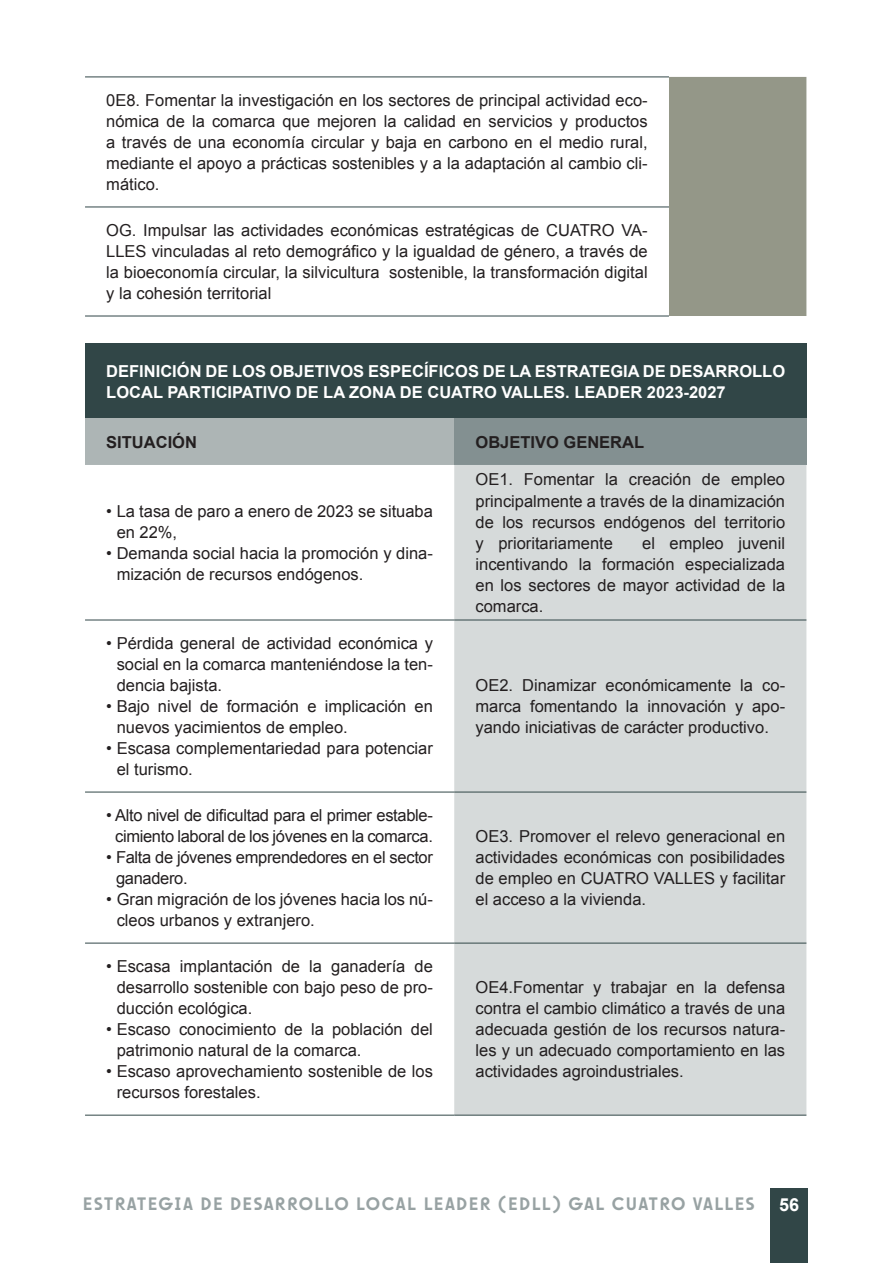
<style>
.page{position:relative;width:893px;height:1263px;background:#fff}
.page>*{position:absolute;margin:0;border:0;box-sizing:border-box;transform-origin:0 0}
.t1{font:500 18px "Sawton Bauhaus";letter-spacing:.07em;color:#98a2a3}
.t2{font:700 18px "Arial";color:#fff}
.texto{font:16.5px/21px "Arial";color:#231f20;text-align:justify}
.texto-2{font:16.5px/21px "Arial";letter-spacing:-.02em;color:#231f20;text-align:center}
.texto-3{font:700 16.5px/21px "Arial";color:#fff}
.texto-4{font:700 16.5px "Arial";color:#231f20}
</style>
<div class="page">
<div style="left:770px;top:1189px;width:38px;height:74px;background:#314647"></div>
<svg style="left:85px;top:206px;width:584px;height:110px"></svg>
<div style="left:669px;top:77px;width:137px;height:239px;background:#949788"></div>
<hr style="left:85px;top:77px;width:584px;height:1px;background:#314647">
<hr style="left:85px;top:207px;width:584px;height:1px;background:#314647">
<hr style="left:85px;top:316px;width:584px;height:1px;background:#314647">
<div style="left:85px;top:343px;width:721px;height:76px;background:#314647"></div>
<div style="left:85px;top:419px;width:369px;height:46px;background:#adb5b5"></div>
<div style="left:454px;top:419px;width:352px;height:46px;background:#839091"></div>
<svg style="left:85px;top:619px;width:369px;height:496px"></svg>
<div style="left:454px;top:465px;width:352px;height:650px;background:#d6dada"></div>
<hr style="left:85px;top:620px;width:369px;height:1px;background:#314647">
<hr style="left:454px;top:620px;width:352px;height:1px;background:#314647">
<hr style="left:85px;top:792px;width:369px;height:1px;background:#314647">
<hr style="left:454px;top:792px;width:352px;height:1px;background:#314647">
<hr style="left:85px;top:943px;width:369px;height:1px;background:#314647">
<hr style="left:454px;top:943px;width:352px;height:1px;background:#314647">
<hr style="left:85px;top:1115px;width:369px;height:1px;background:#314647">
<hr style="left:454px;top:1115px;width:352px;height:1px;background:#314647">
<p class="texto" style="left:106px;top:90px;width:543px">0E8. Fomentar la investigación en los sectores de principal actividad eco&shy;nómica de la comarca que mejoren la calidad en servicios y productos a través de una economía circular y baja en carbono en el medio rural, mediante el apoyo a prácticas sostenibles y a la adaptación al cambio cli&shy;mático.</p>
<p class="texto" style="left:106px;top:220px;width:543px">OG. Impulsar las actividades económicas estratégicas de CUATRO VA-LLES vinculadas al reto demográfico y la igualdad de género, a través de la bioeconomía circular, la silvicultura sostenible, la transformación digital y la cohesión territorial</p>
<p class="texto-3" style="left:106px;top:361px;width:680px">DEFINICIÓN DE LOS OBJETIVOS ESPECÍFICOS DE LA ESTRATEGIA DE DESARROLLO<br>LOCAL PARTICIPATIVO DE LA ZONA DE CUATRO VALLES. LEADER 2023-2027</p>
<p class="texto-4" style="left:106px;top:431px;width:92px">SITUACIÓN</p>
<p class="texto-4" style="left:475px;top:431px;width:170px">OBJETIVO GENERAL</p>
<p class="texto" style="left:117px;top:501px;width:318px;text-indent:-10px">• La tasa de paro a enero de 2023 se situaba en 22%,</p>
<p class="texto" style="left:117px;top:543px;width:318px;text-indent:-10px">• Demanda social hacia la promoción y dina&shy;mización de recursos endógenos.</p>
<p class="texto" style="left:117px;top:633px;width:318px;text-indent:-10px">• Pérdida general de actividad económica y social en la comarca manteniéndose la ten&shy;dencia bajista.</p>
<p class="texto" style="left:117px;top:696px;width:318px;text-indent:-10px">• Bajo nivel de formación e implicación en nuevos yacimientos de empleo.</p>
<p class="texto" style="left:117px;top:738px;width:318px;text-indent:-10px">• Escasa complementariedad para potenciar el turismo.</p>
<p class="texto-2" style="left:106px;top:805px;width:328px">• Alto nivel de dificultad para el primer estable&shy;cimiento laboral de los jóvenes en la comarca.</p>
<p class="texto-2" style="left:116px;top:847px;width:318px;text-align:left;text-indent:-10px">• Falta de jóvenes emprendedores en el sector ganadero.</p>
<p class="texto" style="left:117px;top:889px;width:318px;text-indent:-10px">• Gran migración de los jóvenes hacia los nú&shy;cleos urbanos y extranjero.</p>
<p class="texto" style="left:117px;top:956px;width:318px;text-indent:-10px">• Escasa implantación de la ganadería de desarrollo sostenible con bajo peso de pro&shy;ducción ecológica.</p>
<p class="texto" style="left:117px;top:1019px;width:318px;text-indent:-10px">• Escaso conocimiento de la población del patrimonio natural de la comarca.</p>
<p class="texto" style="left:117px;top:1061px;width:318px;text-indent:-10px">• Escaso aprovechamiento sostenible de los recursos forestales.</p>
<p class="texto" style="left:475px;top:469px;width:311px">OE1. Fomentar la creación de empleo principalmente a través de la dinamización de los recursos endógenos del territorio y prioritariamente</p>
<p class="texto" style="left:475px;top:532px;width:311px;text-indent:167px">el empleo juvenil incentivando la formación especializada en los sectores de mayor actividad de la comarca.</p>
<p class="texto" style="left:475px;top:675px;width:311px">OE2. Dinamizar económicamente la co&shy;marca fomentando la innovación y apo&shy;yando iniciativas de carácter productivo.</p>
<p class="texto" style="left:475px;top:826px;width:311px">OE3. Promover el relevo generacional en actividades económicas con posibilidades de empleo en CUATRO VALLES y facilitar el acceso a la vivienda.</p>
<p class="texto" style="left:475px;top:977px;width:311px">OE4.Fomentar y trabajar en la defensa contra el cambio climático a través de una adecuada gestión de los recursos natura&shy;les y un adecuado comportamiento en las actividades agroindustriales.</p>
<p class="t1" style="left:83px;top:1193px;width:673px">ESTRATEGIA DE DESARROLLO LOCAL LEADER (EDLL) GAL CUATRO VALLES</p>
<p class="t2" style="left:779px;top:1193px;width:22px">56</p>
</div>
